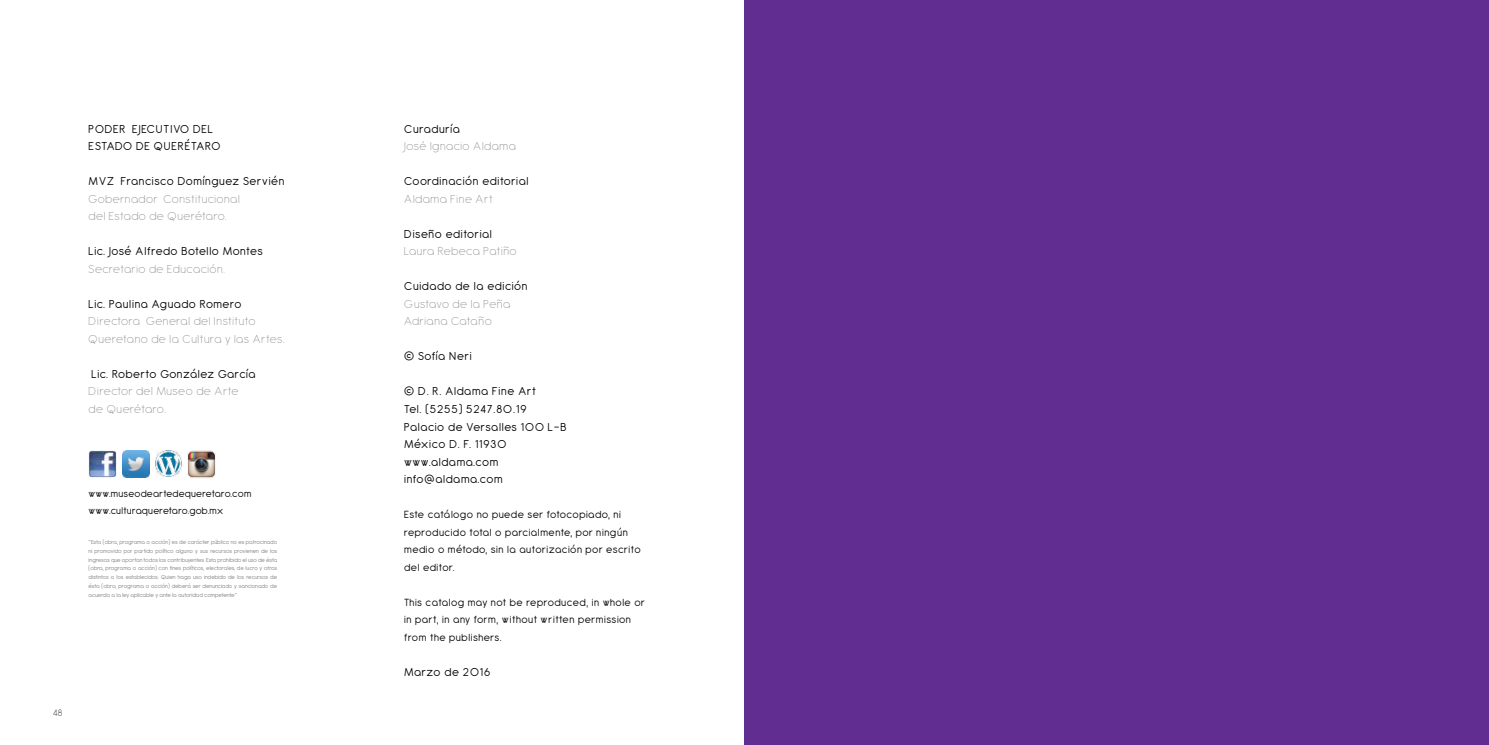
<style>
.page{position:relative;width:1489px;height:745px;background:#fff}
.page>*{position:absolute;margin:0;border:0;box-sizing:border-box;transform-origin:0 0}
.t1{font:12.5px/17.5px "Antipasto";letter-spacing:.04em;color:#000}
.t2{font:200 12.5px/17.5px "Antipasto";letter-spacing:.04em;color:#808285}
.t3{font:12.5px/17.5px "Antipasto";letter-spacing:.08em;color:#000}
.t4{font:11.25px/17.5px "Antipasto";letter-spacing:.04em;color:#000}
.t5{font:10.62px/16.4px "Antipasto";letter-spacing:.02em;color:#000}
.t6{font:200 10px "Antipasto";color:#000}
.t7{font:6.25px/8.8px "Antipasto";letter-spacing:-.01em;color:#808285;text-align:justify}
</style>
<div class="page">
<div style="left:744px;top:0;width:744px;height:744px;background:#622d91"></div>
<img style="left:123px;top:450px;width:26px;height:26px">
<img style="left:89px;top:450px;width:27px;height:27px">
<img style="left:187px;top:450px;width:29px;height:28px">
<img style="left:155px;top:450px;width:27px;height:26px">
<h1 class="t3" style="left:89px;top:120px;width:133px">PODER EJECUTIVO DEL<br>ESTADO DE QUERÉTARO</h1>
<h1 class="t1" style="left:89px;top:173px;width:197px">MVZ Francisco Domínguez Servién</h1>
<h1 class="t2" style="left:89px;top:190px;width:152px">Gobernador Constitucional del Estado de Querétaro.</h1>
<h1 class="t1" style="left:89px;top:243px;width:176px">Lic. José Alfredo Botello Montes</h1>
<h1 class="t2" style="left:89px;top:260px;width:138px">Secretario de Educación.</h1>
<h1 class="t1" style="left:89px;top:295px;width:154px">Lic. Paulina Aguado Romero</h1>
<h1 class="t2" style="left:89px;top:313px;width:198px">Directora General del Instituto<br>Queretano de la Cultura y las Artes.</h1>
<h1 class="t1" style="left:92px;top:365px;width:165px">Lic. Roberto González García</h1>
<h1 class="t2" style="left:89px;top:383px;width:151px">Director del Museo de Arte de Querétaro.</h1>
<h3 class="t5" style="left:89px;top:485px;width:164px">www.museodeartedequeretaro.com www.culturaqueretaro.gob.mx</h3>
<p class="t7" style="left:89px;top:537px;width:190px">“Esta (obra, programa o acción) es de carácter público no es patrocinado ni promovido por partido político alguno y sus recursos provienen de los ingresos que aportan todos los contribuyentes. Esta prohibido el uso de ésta (obra, programa o acción) con fines políticos, electorales, de lucro y otros distintos a los establecidos. Quien haga uso indebido de los recursos de ésta (obra, programa o acción) deberá ser denunciado y sancionado de acuerdo a la ley aplicable y ante la autoridad competente”</p>
<h3 class="t6" style="left:53px;top:706px;width:11px">48</h3>
<h1 class="t1" style="left:404px;top:120px;width:57px">Curaduría</h1>
<h1 class="t2" style="left:404px;top:138px;width:113px">José Ignacio Aldama</h1>
<h1 class="t1" style="left:404px;top:173px;width:126px">Coordinación editorial</h1>
<h1 class="t2" style="left:404px;top:190px;width:90px">Aldama Fine Art</h1>
<h1 class="t1" style="left:404px;top:225px;width:89px">Diseño editorial</h1>
<h1 class="t2" style="left:404px;top:243px;width:114px">Laura Rebeca Patiño</h1>
<h1 class="t1" style="left:404px;top:278px;width:125px">Cuidado de la edición</h1>
<h1 class="t2" style="left:404px;top:295px;width:108px">Gustavo de la Peña<br>Adriana Cataño</h1>
<h1 class="t1" style="left:404px;top:348px;width:69px">© Sofía Neri</h1>
<h1 class="t1" style="left:404px;top:383px;width:164px">© D. R. Aldama Fine Art<br>Tel. (5255) 5247.80.19<br>Palacio de Versalles 100 L-B<br>México D. F. 11930 www.aldama.com info@aldama.com</h1>
<h2 class="t4" style="left:404px;top:505px;width:238px">Este catálogo no puede ser fotocopiado, ni reproducido total o parcialmente, por ningún medio o método, sin la autorización por escrito del editor.</h2>
<h2 class="t4" style="left:404px;top:593px;width:242px">This catalog may not be reproduced, in whole or in part, in any form, without written permission from the publishers.</h2>
<h1 class="t1" style="left:404px;top:663px;width:88px">Marzo de 2016</h1>
</div>
